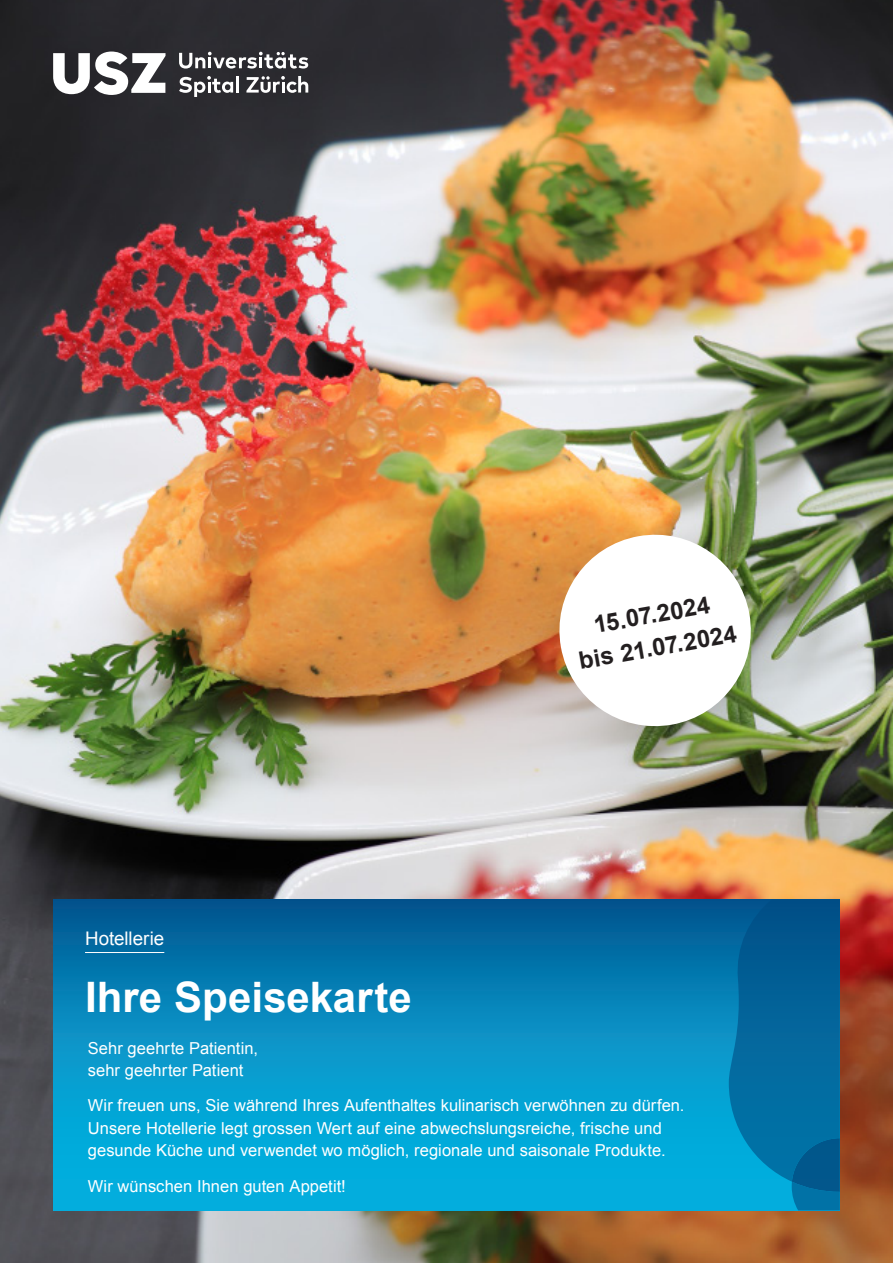
<style>
.page{position:relative;width:893px;height:1263px;background:#fff}
.page>*{position:absolute;margin:0;border:0;box-sizing:border-box;transform-origin:0 0}
.A4_2_TS_Titel{font:700 42px "Arial";color:#fff}
.A4_Datum_editieren{font:700 24px/33px "Arial";color:#231f20;text-align:center}
.A4_1_TS_Kliniken{font:18.75px "Arial";color:#fff}
.A4_Fliesstext_9_12_5_Schwarz{font:16.5px/22.5px "Arial";letter-spacing:.005em;color:#fff}
</style>
<div class="page">
<img style="left:0;top:0;width:893px;height:1263px">
<svg style="left:53px;top:899px;width:676px;height:311px;background:#048fc2"></svg>
<svg style="left:729px;top:899px;width:111px;height:311px;background:#016ba0"></svg>
<svg style="left:53px;top:52px;width:113px;height:43px"></svg>
<svg style="left:179px;top:76px;width:54px;height:21px"></svg>
<svg style="left:246px;top:76px;width:62px;height:17px"></svg>
<hr style="left:236px;top:76px;width:3px;height:17px;background:#fff">
<svg style="left:179px;top:52px;width:129px;height:17px"></svg>
<hr style="left:85px;top:952px;width:79px;height:1px;background:#fff">
<svg style="left:552px;top:527px;width:206px;height:207px"></svg>
<p class="A4_Datum_editieren" style="left:570px;top:613px;width:161px;rotate:-10deg">15.07.2024<br>bis 21.07.2024</p>
<p class="A4_1_TS_Kliniken" style="left:85px;top:926px;width:81px">Hotellerie</p>
<p class="A4_2_TS_Titel" style="left:85px;top:969px;width:328px">Ihre Speisekarte</p>
<p class="A4_Fliesstext_9_12_5_Schwarz" style="left:88px;top:1037px;width:172px">Sehr geehrte Patientin,</p>
<p class="A4_Fliesstext_9_12_5_Schwarz" style="left:88px;top:1059px;width:157px">sehr geehrter Patient</p>
<p class="A4_Fliesstext_9_12_5_Schwarz" style="left:88px;top:1094px;width:598px">Wir freuen uns, Sie während Ihres Aufenthaltes kulinarisch verwöhnen zu dürfen.<br>Unsere Hotellerie legt grossen Wert auf eine abwechslungsreiche, frische und</p>
<p class="A4_Fliesstext_9_12_5_Schwarz" style="left:88px;top:1139px;width:579px">gesunde Küche und verwendet wo möglich, regionale und saisonale Produkte.</p>
<p class="A4_Fliesstext_9_12_5_Schwarz" style="left:88px;top:1175px;width:259px">Wir wünschen Ihnen guten Appetit!</p>
</div>
